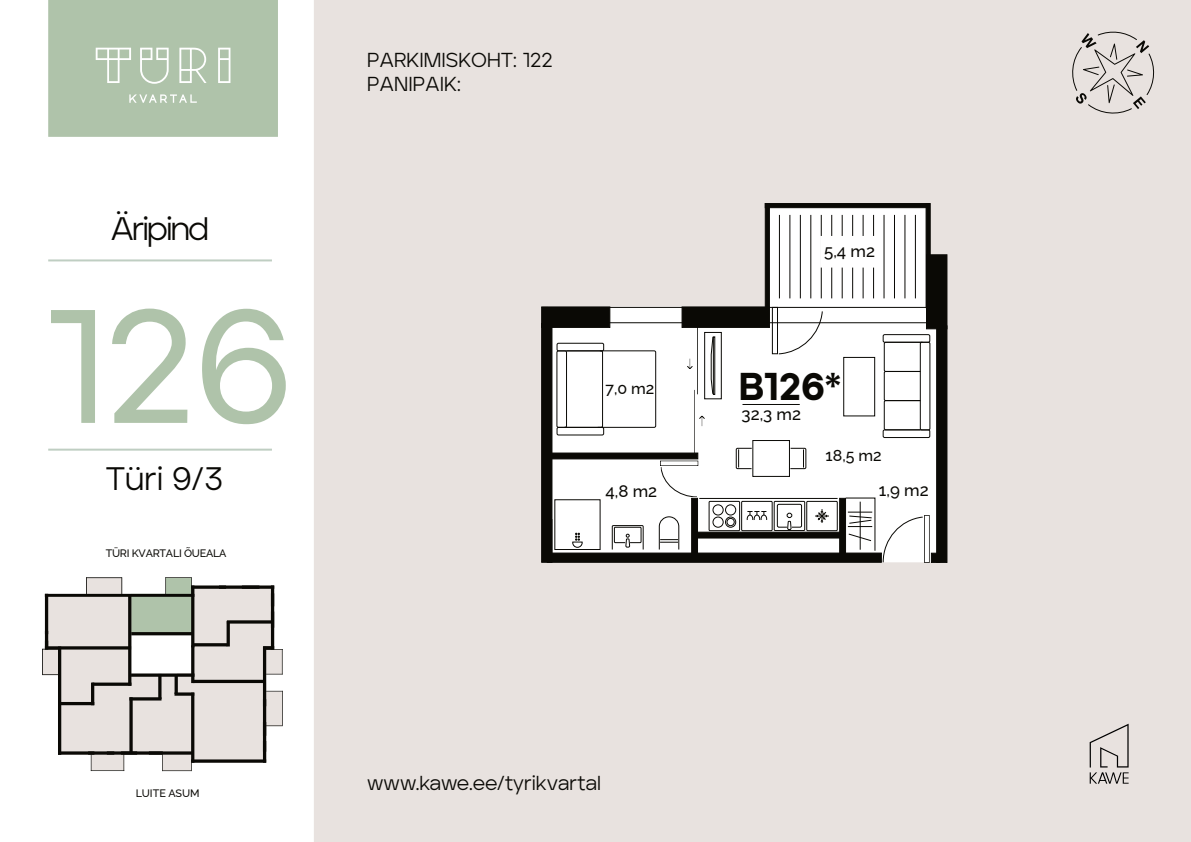
<style>
.page{position:relative;width:1191px;height:842px;background:#fff}
.page>*{position:absolute;margin:0;border:0;box-sizing:border-box;transform-origin:0 0}
.t1{font:500 161.2px "Aventa";color:#afc3aa}
.t2{font:900 38.6px "Aventa";color:#0a0905}
.t3{font:32.4px "Aventa";letter-spacing:-.06em;color:#0a0905}
.t4{font:20.1px/24.1px "Aventa";color:#0a0905}
.t5{font:500 16.8px "Raleway";color:#0a0905}
.t6{font:500 15.9px "Raleway";color:#0a0905}
.t7{font:500 10.8px "Raleway";letter-spacing:-.025em;color:#0a0905}
.t8{font:500 10.8px "Raleway";color:#0a0905}
</style>
<div class="page">
<div style="left:314px;top:0;width:877px;height:842px;background:#e8e2df"></div>
<svg style="left:1072px;top:31px;width:83px;height:83px"></svg>
<div style="left:48px;top:0;width:230px;height:137px;background:#afc3aa"></div>
<svg style="left:129px;top:94px;width:68px;height:9px"></svg>
<svg style="left:179px;top:48px;width:28px;height:35px"></svg>
<svg style="left:96px;top:48px;width:35px;height:35px"></svg>
<svg style="left:140px;top:48px;width:29px;height:36px"></svg>
<svg style="left:218px;top:48px;width:12px;height:35px"></svg>
<svg style="left:48px;top:259px;width:224px;height:3px"></svg>
<svg style="left:48px;top:448px;width:224px;height:3px"></svg>
<svg style="left:42px;top:577px;width:241px;height:194px"></svg>
<svg style="left:1089px;top:724px;width:39px;height:60px"></svg>
<svg style="left:548px;top:207px;width:398px;height:355px;fill:#fff"></svg>
<svg style="left:779px;top:214px;width:1px;height:85px"></svg>
<svg style="left:789px;top:214px;width:1px;height:85px"></svg>
<svg style="left:800px;top:214px;width:1px;height:85px"></svg>
<svg style="left:810px;top:214px;width:1px;height:85px"></svg>
<svg style="left:821px;top:214px;width:1px;height:85px"></svg>
<svg style="left:831px;top:214px;width:1px;height:85px"></svg>
<svg style="left:841px;top:214px;width:1px;height:85px"></svg>
<svg style="left:852px;top:214px;width:1px;height:85px"></svg>
<svg style="left:862px;top:214px;width:1px;height:85px"></svg>
<svg style="left:873px;top:214px;width:1px;height:85px"></svg>
<svg style="left:883px;top:214px;width:1px;height:85px"></svg>
<svg style="left:894px;top:214px;width:1px;height:85px"></svg>
<svg style="left:904px;top:214px;width:1px;height:85px"></svg>
<svg style="left:915px;top:214px;width:1px;height:85px"></svg>
<svg style="left:845px;top:498px;width:30px;height:53px;background:#d7d6d6"></svg>
<div style="left:820px;top:236px;width:60px;height:32px;background:#fff"></div>
<svg style="left:882px;top:516px;width:41px;height:47px;background:#f6f6f5"></svg>
<div style="left:542px;top:307px;width:395px;height:16px;border:1px solid #0a0905"></div>
<div style="left:772px;top:307px;width:5px;height:47px;border:1px solid #0a0905"></div>
<div style="left:691px;top:498px;width:6px;height:58px;background:#0a0905"></div>
<div style="left:691px;top:498px;width:7px;height:58px;border:1px solid #0a0905"></div>
<div style="left:839px;top:498px;width:6px;height:58px;background:#0a0905"></div>
<div style="left:839px;top:498px;width:6px;height:58px;border:1px solid #0a0905"></div>
<div style="left:550px;top:453px;width:148px;height:6px;background:#0a0905"></div>
<div style="left:696px;top:532px;width:148px;height:6px;background:#0a0905"></div>
<div style="left:682px;top:307px;width:87px;height:20px;background:#0a0905"></div>
<div style="left:541px;top:307px;width:69px;height:20px;background:#0a0905"></div>
<div style="left:541px;top:307px;width:69px;height:21px;border:1px solid #0a0905"></div>
<div style="left:936px;top:326px;width:11px;height:236px;background:#0a0905"></div>
<div style="left:936px;top:326px;width:11px;height:237px;border:1px solid #0a0905"></div>
<div style="left:926px;top:255px;width:21px;height:74px;background:#0a0905"></div>
<hr style="left:926px;top:204px;width:4px;height:104px;background:#0a0905">
<div style="left:925px;top:203px;width:5px;height:105px;border:1px solid #0a0905"></div>
<div style="left:765px;top:203px;width:4px;height:105px;border:1px solid #0a0905"></div>
<hr style="left:765px;top:204px;width:164px;height:4px;background:#0a0905">
<div style="left:765px;top:203px;width:164px;height:5px;border:1px solid #0a0905"></div>
<div style="left:547px;top:553px;width:334px;height:9px;background:#0a0905"></div>
<div style="left:931px;top:553px;width:8px;height:9px;background:#0a0905"></div>
<div style="left:931px;top:553px;width:9px;height:10px;border:1px solid #0a0905"></div>
<div style="left:541px;top:323px;width:11px;height:239px;background:#0a0905"></div>
<div style="left:541px;top:323px;width:11px;height:239px;border:1px solid #0a0905"></div>
<div style="left:843px;top:357px;width:32px;height:59px;border:1px solid #0a0905"></div>
<svg style="left:882px;top:334px;width:48px;height:103px;background:#e5e5e5"></svg>
<svg style="left:556px;top:311px;width:282px;height:239px;background:#e1e1e1"></svg>
<h3 class="t3" style="left:110px;top:208px;width:100px">Äripind</h3>
<h1 class="t1" style="left:43px;top:268px;width:250px">126</h1>
<h3 class="t3" style="left:105px;top:458px;width:119px">Türi 9/3</h3>
<p class="t7" style="left:106px;top:544px;width:122px">TÜRI KVARTALI ÕUEALA</p>
<p class="t4" style="left:367px;top:48px;width:187px">PARKIMISKOHT: 122<br>PANIPAIK:</p>
<p class="t6" style="left:605px;top:376px;width:50px">7,0 m2</p>
<p class="t5" style="left:824px;top:237px;width:52px">5,4 m2</p>
<h2 class="t2" style="left:738px;top:362px;width:104px">B126*</h2>
<p class="t5" style="left:741px;top:400px;width:61px">32,3 m2</p>
<p class="t6" style="left:825px;top:443px;width:58px">18,5 m2</p>
<p class="t5" style="left:605px;top:478px;width:53px">4,8 m2</p>
<p class="t5" style="left:879px;top:476px;width:51px">1,9 m2</p>
<p class="t8" style="left:136px;top:785px;width:65px">LUITE ASUM</p>
<p class="t4" style="left:367px;top:770px;width:235px">www.kawe.ee/tyrikvartal</p>
</div>
